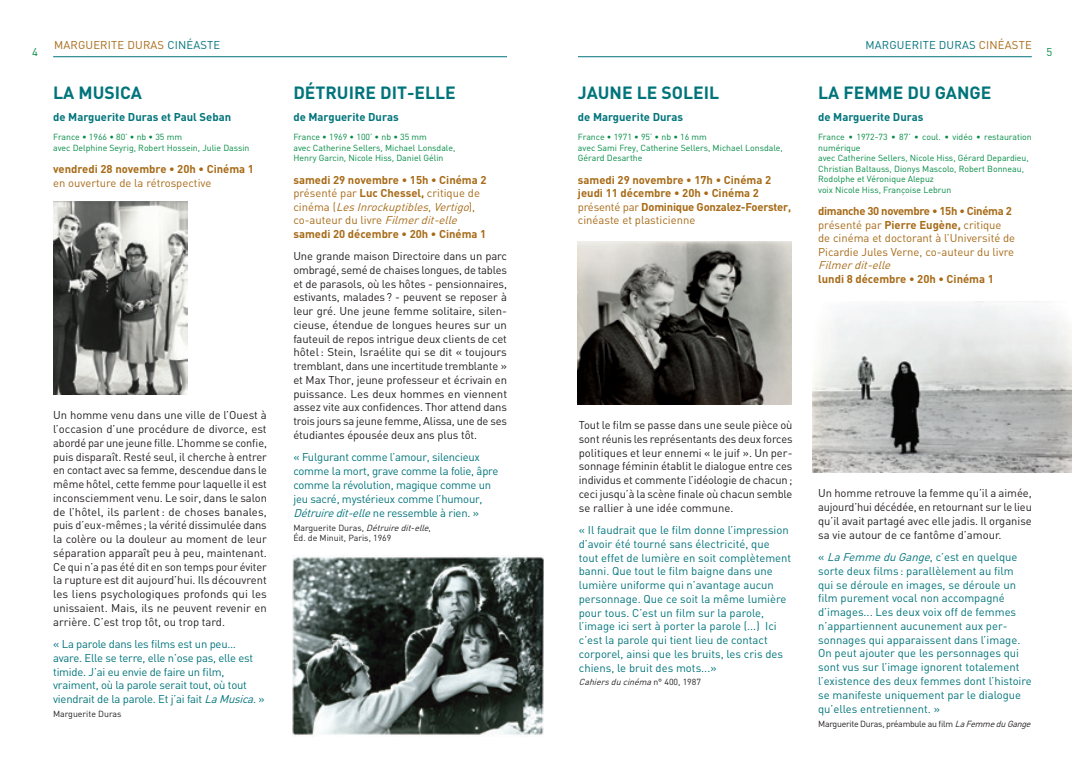
<style>
.page{position:relative;width:1085px;height:780px;background:#fff}
.page>*{position:absolute;margin:0;border:0;box-sizing:border-box;transform-origin:0 0}
.t1{font:700 17.5px "DIN";color:#00747b}
.t2{font:11.25px/13.8px "DIN";letter-spacing:-.01em;color:#231f20;text-align:justify}
.t3{font:11.25px/13.8px "DIN";color:#00747b}
.t4{font:11.25px/13.9px "DIN";letter-spacing:-.02em;color:#00747b}
.t5{font:700 11.25px/13.5px "DIN";color:#a76a16}
.t6{font:11.25px/13.5px "DIN";color:#a76a16}
.t7{font:700 11.25px "DIN";color:#00747b}
.t8{font:italic 11.25px "DIN";color:#a76a16}
.t9{font:11.25px "DIN";color:#008b43}
.t10{font:8.75px/10.5px "DIN";color:#008b43}
.t11{font:8.75px/10.5px "DIN";letter-spacing:-.005em;color:#231f20}
.t12{font:8.75px "DIN";letter-spacing:-.03em;color:#231f20}
.t13{font:italic 8.75px "DIN";color:#231f20}
.s1{color:#00747b}
.s2{color:#a76a16}
.s3{font-weight:400}
.s4{font-weight:400;font-style:italic}
.s5{font-style:italic}
.s6{font-weight:700}
.s7{font-style:normal}
</style>
<div class="page">
<hr style="left:53px;top:56px;width:454px;height:1px;background:#00747b">
<hr style="left:578px;top:56px;width:453px;height:1px;background:#00747b">
<img style="left:578px;top:241px;width:213px;height:164px">
<img style="left:292px;top:555px;width:251px;height:181px">
<img style="left:812px;top:301px;width:259px;height:171px">
<img style="left:53px;top:202px;width:135px;height:192px">
<p class="t6" style="left:54px;top:38px;width:168px">marguerite duras <span class="s1">Cinéaste</span></p>
<p class="t3" style="left:865px;top:38px;width:168px">marguerite duras <span class="s2">Cinéaste</span></p>
<h1 class="t1" style="left:53px;top:81px;width:51px">La Musica</h1>
<p class="t7" style="left:53px;top:110px;width:179px">de Marguerite Duras et Paul Seban</p>
<p class="t10" style="left:53px;top:132px;width:198px">France • 1966 • 80’ • nb • 35 mm<br>avec Delphine Seyrig, Robert Hossein, Julie Dassin</p>
<p class="t5" style="left:53px;top:162px;width:202px">vendredi 28 novembre • 20h • Cinéma 1</p>
<p class="t6" style="left:53px;top:175px;width:160px">en ouverture de la rétrospective</p>
<p class="t9" style="left:32px;top:45px;width:7px">4</p>
<p class="t9" style="left:1046px;top:45px;width:7px">5</p>
<h1 class="t1" style="left:293px;top:81px;width:33px">Détruire</h1>
<h1 class="t1" style="left:380px;top:81px;width:46px">dit-elle</h1>
<p class="t7" style="left:293px;top:110px;width:107px">de Marguerite Duras</p>
<p class="t10" style="left:293px;top:132px;width:163px">France • 1969 • 100’ • nb • 35 mm<br>avec Catherine Sellers, M ichael Lonsdale,<br>Henry Garcin, N icole Hiss, Daniel Gélin</p>
<p class="t5" style="left:293px;top:172px;width:195px">samedi 29 novembre • 15h • Cinéma 2 <span class="s3">présenté par</span> Luc Chessel, <span class="s3">critique de c i n é m a (</span> <span class="s4">LesInrockuptibles</span><span class="s3">,</span> <span class="s4">Vertigo</span><span class="s3">) , co-auteur du livre</span> <span class="s4">Filmerdit-elle </span>samedi 20 décembre • 20h • Cinéma 1</p>
<p class="t2" style="left:293px;top:249px;width:215px">U ne grande maison Directoire dans un parc ombragé, semé de chaises longues, de tables et de parasols, où les hôtes - pensionnaires, estivants, malades? - peuvent se reposer à leur gré. U ne jeune femme solitaire, silen&shy;cieuse, étendue de longues heures sur un fauteuil de repos intrigue deux clients de cet hôtel: Stein, Israélite qui se dit « toujours tremblant, dans une incertitude tremblante » et Max Thor, jeune professeur et écrivain en puissance. Les deux hommes en viennent assez vite aux confidences. Thor attend dans trois jours sa jeune femme, Alissa, une de ses étudiantes épousée deux ans plus tôt.</p>
<p class="t4" style="left:293px;top:450px;width:206px">« Fulgurant comme l’amour, silencieux comme la mort, grave comme la folie, âpre comme la révolution, magique comme un jeu sacré, mystérieux comme l’humour, <span class="s5">Détruiredit-elle</span>ne ressemble à rien. »</p>
<p class="t11" style="left:293px;top:522px;width:139px">M arguerite D uras, <span class="s5">Détruiredit-elle</span>,<br>Éd. de M inuit, Paris, 1969</p>
<h1 class="t1" style="left:578px;top:81px;width:21px">Jaune</h1>
<h1 class="t1" style="left:636px;top:81px;width:56px">le soleil</h1>
<p class="t7" style="left:578px;top:110px;width:107px">de Marguerite Duras</p>
<p class="t10" style="left:578px;top:132px;width:206px">France • 1971 • 95’ • nb • 16 mm<br>avec Sami Frey, Catherine Sellers, M ichael Lonsdale,<br>Gérard Desarthe</p>
<p class="t5" style="left:578px;top:172px;width:215px">samedi 29 novembre • 17h • Cinéma 2 jeudi 11 décembre • 20h • Cinéma 2 <span class="s3">présenté par</span> Dominique Gonzalez-Foerster, <span class="s3">cinéaste et plasticienne</span></p>
<h1 class="t1" style="left:818px;top:81px;width:49px">La Femme</h1>
<h1 class="t1" style="left:907px;top:81px;width:51px">du Gange</h1>
<p class="t7" style="left:818px;top:110px;width:107px">de Marguerite Duras</p>
<p class="t10" style="left:818px;top:132px;width:215px">France • 1972-73 • 87’ • coul. • vidéo • restauration numérique<br>avec Catherine Sellers, N icole Hiss, Gérard Depardieu, Christian Baltauss, Dionys Mascolo, Robert Bonneau, Rodolphe et Véronique Alepuz<br>voix N icole Hiss, Françoise Lebrun</p>
<p class="t6" style="left:818px;top:204px;width:198px"><span class="s6">dimanche 30 novembre • 15h • Cinéma 2 </span>présenté par <span class="s6">Pierre Eugène,</span> critique de cinéma et doctorant à l’U niversité de Picardie Jules Verne, co-auteur du livre</p>
<p class="t8" style="left:818px;top:258px;width:77px">Filmerdit-elle</p>
<p class="t5" style="left:818px;top:271px;width:177px">lundi 8 décembre • 20h • Cinéma 1</p>
<p class="t2" style="left:53px;top:408px;width:215px">U n homme venu dans une ville de l’Ouest à l’occasion d’une procédure de divorce, est abordé par une jeune fille. L’homme se confie, puis disparaît. Resté seul, il cherche à entrer en contact avec sa femme, descendue dans le même hôtel, cette femme pour laquelle il est inconsciemment venu. Le soir, dans le salon de l’hôtel, ils parlent: de choses banales, puis d’eux-mêmes; la vérité dissimulée dans la colère ou la douleur au moment de leur séparation apparaît peu à peu, maintenant.<br>Ce qui n’a pas été dit en son temps pour éviter la rupture est dit aujourd’hui. I ls découvrent les liens psychologiques profonds qui les unissaient. Mais, ils ne peuvent revenir en arrière. C’est trop tôt, ou trop tard.</p>
<p class="t4" style="left:53px;top:637px;width:213px">« La parole dans les films est un peu… avare. Elle se terre, elle n’ose pas, elle est timide. J’ai eu envie de faire un film, vraiment, où la parole serait tout, où tout viendrait de la parole. Et j’ai fait <span class="s5">LaMusica</span>. »</p>
<p class="t11" style="left:53px;top:708px;width:70px">Marguerite Duras</p>
<p class="t2" style="left:578px;top:418px;width:215px">Tout le film se passe dans une seule pièce où sont réunis les représentants des deux forces politiques et leur ennemi « le juif ». U n per&shy;sonnage féminin établit le dialogue entre ces individus et commente l’idéologie de chacun; ceci jusqu’à la scène finale où chacun semble se rallier à une idée commune.</p>
<p class="t3" style="left:578px;top:523px;width:214px">« I l faudrait que le film donne l’impression d’avoir été tourné sans électricité, que tout effet de lumière en soit complètement banni. Que tout le film baigne dans une lumière uniforme qui n’avantage aucun personnage. Que ce soit la même lumière pour tous. C’est un film sur la parole, l’image ici sert à porter la parole (...) Ici c’est la parole qui tient lieu de contact corporel, ainsi que les bruits, les cris des chiens, le bruit des mots...»</p>
<p class="t13" style="left:578px;top:676px;width:124px">Cahiersducinéma<span class="s7">n ° 4 0 0 , 1 9 8 7</span></p>
<p class="t2" style="left:818px;top:486px;width:215px">U n homme retrouve la femme qu’il a aimée, aujourd’hui décédée, en retournant sur le lieu qu’il avait partagé avec elle jadis. I l organise sa vie autour de ce fantôme d’amour.</p>
<p class="t3" style="left:818px;top:550px;width:215px">« <span class="s5">LaFemmeduGange</span>, c’est en quelque sorte deux films : parallèlement au film qui se déroule en images, se déroule un film purement vocal non accompagné d’images... Les deux voix off de femmes n’appartiennent aucunement aux per&shy;sonnages qui apparaissent dans l’image.<br>On peut ajouter que les personnages qui sont vus sur l’image ignorent totalement l’existence des deux femmes dont l’histoire se manifeste uniquement par le dialogue qu’elles entretiennent. »</p>
<p class="t12" style="left:818px;top:718px;width:217px">M arguerite D uras, préambule au film <span class="s5">LaFemmeduGange</span></p>
</div>
